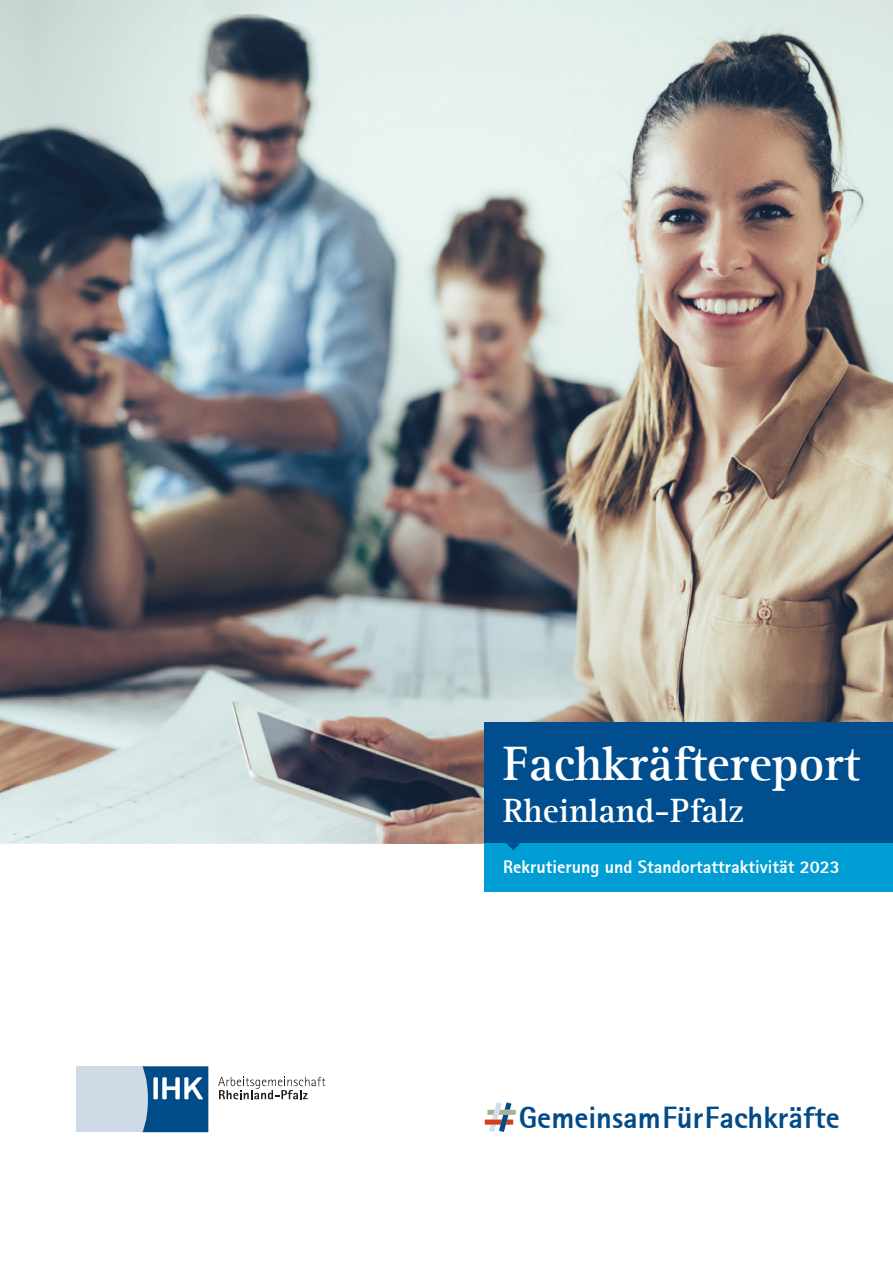
<style>
.page{position:relative;width:893px;height:1263px;background:#fff}
.page>*{position:absolute;margin:0;border:0;box-sizing:border-box;transform-origin:0 0}
.t1{font:700 49.5px "Agfa Rotis Serif";color:#fff}
.t2{font:700 34.5px "Agfa Rotis Serif";color:#fff}
.t3{font:800 30.3px "Agfa Rotis Sans Serif";color:#004b88}
.t4{font:800 18px "Agfa Rotis Sans Serif";color:#fff}
</style>
<div class="page">
<img style="left:0;top:0;width:893px;height:843px">
<div style="left:485px;top:722px;width:408px;height:121px;background:#004e8d"></div>
<div style="left:485px;top:843px;width:408px;height:49px;background:#009ed4"></div>
<svg style="left:506px;top:843px;width:14px;height:7px"></svg>
<svg style="left:218px;top:1077px;width:107px;height:22px"></svg>
<div style="left:77px;top:1066px;width:71px;height:66px;background:#cfdae7"></div>
<svg style="left:142px;top:1066px;width:66px;height:66px;background:#2d6b9d"></svg>
<svg style="left:485px;top:1102px;width:31px;height:30px"></svg>
<p class="t1" style="left:503px;top:733px;width:358px">Fachkräftereport</p>
<p class="t2" style="left:503px;top:789px;width:242px">Rheinland-Pfalz</p>
<p class="t4" style="left:503px;top:855px;width:338px">Rekrutierung und Standortattraktivität 2023</p>
<h2 class="t3" style="left:519px;top:1098px;width:322px">GemeinsamFürFachkräfte</h2>
</div>
